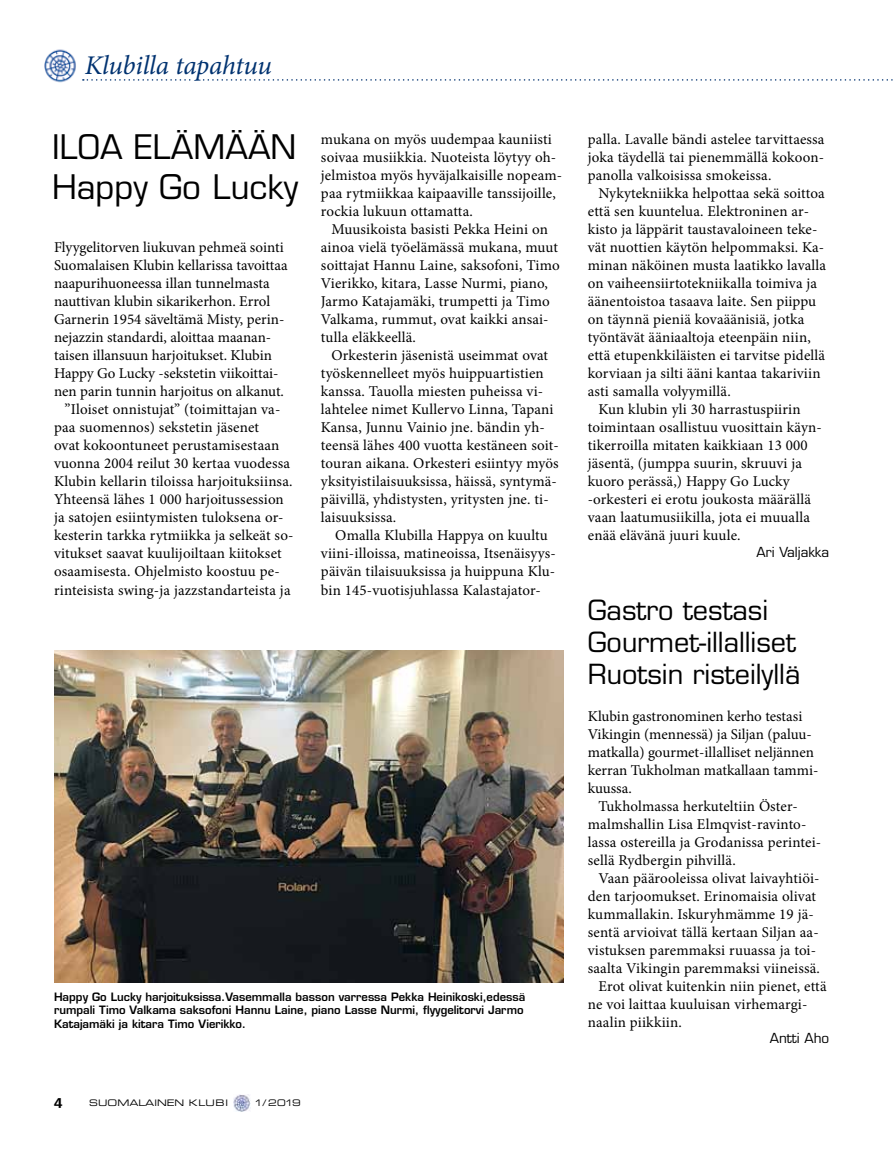
<style>
.page{position:relative;width:893px;height:1149px;background:#fff}
.page>*{position:absolute;margin:0;border:0;box-sizing:border-box;transform-origin:0 0}
.t1{font:33px/39.6px "Eurostile";color:#000}
.t2{font:27px/31.5px "Eurostile";color:#000}
.t3{font:italic 27px "Minion Pro";letter-spacing:-.01em;color:#003270}
.t4{font:15px/18px "Minion Pro";letter-spacing:.01em;color:#000}
.t5{font:15px "Foundry Form Sans Bold OSF";color:#000}
.t6{font:13.5px "Eurostile";color:#000}
.t7{font:600 11.25px/13.5px "Eurostile";color:#000}
.t8{font:9px "Eurostile Extended Two";color:#000}
</style>
<div class="page">
<img style="left:233px;top:1094px;width:18px;height:17px">
<img style="left:44px;top:49px;width:32px;height:34px">
<svg style="left:83px;top:79px;width:810px;height:2px"></svg>
<div style="left:193px;top:78px;width:9px;height:5px;background:#fff"></div>
<img style="left:54px;top:650px;width:510px;height:332px">
<h2 class="t3" style="left:85px;top:47px;width:189px">Klubilla tapahtuu</h2>
<h1 class="t1" style="left:52px;top:127px;width:248px">ILOA ELÄMÄÄN<br>Happy Go Lucky</h1>
<p class="t4" style="left:321px;top:130px;width:243px">mukana on myös uudempaa kauniisti soivaa musiikkia. Nuoteista löytyy oh&shy;jelmistoa myös hyväjalkaisille nopeam&shy;paa rytmiikkaa kaipaaville tanssijoille, rockia lukuun ottamatta.</p>
<p class="t4" style="left:321px;top:220px;width:240px;text-indent:11px">Muusikoista basisti Pekka Heini on ainoa vielä työelämässä mukana, muut soittajat Hannu Laine, saksofoni, Timo Vierikko, kitara, Lasse Nurmi, piano, Jarmo Katajamäki, trumpetti ja Timo Valkama, rummut, ovat kaikki ansai&shy;tulla eläkkeellä.</p>
<p class="t4" style="left:321px;top:346px;width:240px;text-indent:11px">Orkesterin jäsenistä useimmat ovat työskennelleet myös huippuartistien kanssa. Tauolla miesten puheissa vi&shy;lahtelee nimet Kullervo Linna, Tapani Kansa, Junnu Vainio jne. bändin yh&shy;teensä lähes 400 vuotta kestäneen soit&shy;touran aikana. Orkesteri esiintyy myös yksityistilaisuuksissa, häissä, syntymä&shy;päivillä, yhdistysten, yritysten jne. ti&shy;laisuuksissa.</p>
<p class="t4" style="left:321px;top:526px;width:236px;text-indent:14px">Omalla Klubilla Happya on kuultu viini-illoissa, matineoissa, Itsenäisyys&shy;päivän tilaisuuksissa ja huippuna Klu&shy;bin 145-vuotisjuhlassa Kalastajator-</p>
<p class="t4" style="left:54px;top:238px;width:231px">Flyygelitorven liukuvan pehmeä sointi</p>
<p class="t4" style="left:54px;top:256px;width:235px">Suomalaisen Klubin kellarissa tavoittaa</p>
<p class="t4" style="left:54px;top:274px;width:217px">naapurihuoneessa illan tunnelmasta</p>
<p class="t4" style="left:54px;top:292px;width:218px">nauttivan klubin sikarikerhon. Errol</p>
<p class="t4" style="left:54px;top:310px;width:232px">Garnerin 1954 säveltämä Misty, perin-</p>
<p class="t4" style="left:54px;top:328px;width:219px">nejazzin standardi, aloittaa maanan-</p>
<p class="t4" style="left:54px;top:346px;width:219px">taisen illansuun harjoitukset. Klubin</p>
<p class="t4" style="left:54px;top:364px;width:226px">Happy Go Lucky -sekstetin viikoittai-</p>
<p class="t4" style="left:54px;top:382px;width:232px">nen parin tunnin harjoitus on alkanut.</p>
<p class="t4" style="left:65px;top:400px;width:217px">”Iloiset onnistujat” (toimittajan va-</p>
<p class="t4" style="left:54px;top:418px;width:207px">paa suomennos) sekstetin jäsenet</p>
<p class="t4" style="left:54px;top:436px;width:227px">ovat kokoontuneet perustamisestaan</p>
<p class="t4" style="left:54px;top:454px;width:238px">vuonna 2004 reilut 30 kertaa vuodessa</p>
<p class="t4" style="left:54px;top:472px;width:240px">Klubin kellarin tiloissa harjoituksiinsa.</p>
<p class="t4" style="left:54px;top:490px;width:231px">Yhteensä lähes 1 000 harjoitussession</p>
<p class="t4" style="left:54px;top:508px;width:231px">ja satojen esiintymisten tuloksena or-</p>
<p class="t4" style="left:54px;top:526px;width:241px">kesterin tarkka rytmiikka ja selkeät so-</p>
<p class="t4" style="left:54px;top:544px;width:229px">vitukset saavat kuulijoiltaan kiitokset</p>
<p class="t4" style="left:54px;top:562px;width:227px">osaamisesta. Ohjelmisto koostuu pe-</p>
<p class="t4" style="left:54px;top:580px;width:238px">rinteisista swing-ja jazzstandarteista ja</p>
<p class="t7" style="left:54px;top:989px;width:473px">Happy Go Lucky harjoituksissa.Vasemmalla basson varressa Pekka Heinikoski,edessä rumpali Timo Valkama saksofoni Hannu Laine, piano Lasse Nurmi, flyygelitorvi Jarmo<br>Katajamäki ja kitara Timo Vierikko.</p>
<p class="t5" style="left:54px;top:1092px;width:10px">4</p>
<p class="t8" style="left:89px;top:1096px;width:140px">SUOMALAINEN KLUBI</p>
<p class="t8" style="left:254px;top:1096px;width:48px">1/ 2019</p>
<p class="t4" style="left:588px;top:130px;width:238px;text-align:justify">palla. Lavalle bändi astelee tarvittaessa joka täydellä tai pienemmällä kokoon&shy;panolla valkoisissa smokeissa.</p>
<p class="t4" style="left:598px;top:184px;width:228px">Nykytekniikka helpottaa sekä soittoa</p>
<p class="t4" style="left:588px;top:202px;width:223px">että sen kuuntelua. Elektroninen ar-</p>
<p class="t4" style="left:588px;top:220px;width:231px">kisto ja läppärit taustavaloineen teke-</p>
<p class="t4" style="left:588px;top:238px;width:238px">vät nuottien käytön helpommaksi. Ka-</p>
<p class="t4" style="left:588px;top:256px;width:240px">minan näköinen musta laatikko lavalla</p>
<p class="t4" style="left:588px;top:274px;width:231px">on vaiheensiirtotekniikalla toimiva ja</p>
<p class="t4" style="left:588px;top:292px;width:230px">äänentoistoa tasaava laite. Sen piippu</p>
<p class="t4" style="left:588px;top:310px;width:218px">on täynnä pieniä kovaäänisiä, jotka</p>
<p class="t4" style="left:588px;top:328px;width:224px">työntävät ääniaaltoja eteenpäin niin,</p>
<p class="t4" style="left:588px;top:346px;width:239px">että etupenkkiläisten ei tarvitse pidellä</p>
<p class="t4" style="left:588px;top:364px;width:234px">korviaan ja silti ääni kantaa takariviin</p>
<p class="t4" style="left:588px;top:382px;width:144px">asti samalla volyymillä.</p>
<p class="t4" style="left:598px;top:400px;width:204px">Kun klubin yli 30 harrastuspiirin</p>
<p class="t4" style="left:588px;top:418px;width:236px">toimintaan osallistuu vuosittain käyn-</p>
<p class="t4" style="left:588px;top:436px;width:221px">tikerroilla mitaten kaikkiaan 13 000</p>
<p class="t4" style="left:588px;top:454px;width:216px">jäsentä, (jumppa suurin, skruuvi ja</p>
<p class="t4" style="left:588px;top:472px;width:203px">kuoro perässä,) Happy Go Lucky</p>
<p class="t4" style="left:588px;top:490px;width:225px">-orkesteri ei erotu joukosta määrällä</p>
<p class="t4" style="left:588px;top:508px;width:224px">vaan laatumusiikilla, jota ei muualla</p>
<p class="t4" style="left:588px;top:526px;width:154px">enää elävänä juuri kuule.</p>
<p class="t6" style="left:757px;top:543px;width:74px">Ari Valjakka</p>
<h2 class="t2" style="left:588px;top:594px;width:214px">Gastro testasi<br>Gourmet-illalliset<br>Ruotsin risteilyllä</h2>
<p class="t4" style="left:588px;top:706px;width:232px">Klubin gastronominen kerho testasi<br>Vikingin (mennessä) ja Siljan (paluu&shy;matkalla) gourmet-illalliset neljännen kerran Tukholman matkallaan tammi&shy;kuussa.</p>
<p class="t4" style="left:588px;top:796px;width:235px;text-indent:11px">Tukholmassa herkuteltiin Öster&shy;malmshallin Lisa Elmqvist-ravinto&shy;lassa ostereilla ja Grodanissa perintei&shy;sellä Rydbergin pihvillä.</p>
<p class="t4" style="left:598px;top:868px;width:223px">Vaan päärooleissa olivat laivayhtiöi-</p>
<p class="t4" style="left:588px;top:886px;width:230px">den tarjoomukset. Erinomaisia olivat</p>
<p class="t4" style="left:588px;top:904px;width:228px">kummallakin. Iskuryhmämme 19 jä-</p>
<p class="t4" style="left:588px;top:922px;width:232px">sentä arvioivat tällä kertaan Siljan aa-</p>
<p class="t4" style="left:588px;top:940px;width:230px">vistuksen paremmaksi ruuassa ja toi-</p>
<p class="t4" style="left:588px;top:958px;width:234px">saalta Vikingin paremmaksi viineissä.</p>
<p class="t4" style="left:598px;top:976px;width:230px">Erot olivat kuitenkin niin pienet, että</p>
<p class="t4" style="left:588px;top:994px;width:221px">ne voi laittaa kuuluisan virhemargi-</p>
<p class="t4" style="left:588px;top:1012px;width:96px">naalin piikkiin.</p>
<p class="t6" style="left:770px;top:1029px;width:61px">Antti Aho</p>
</div>
